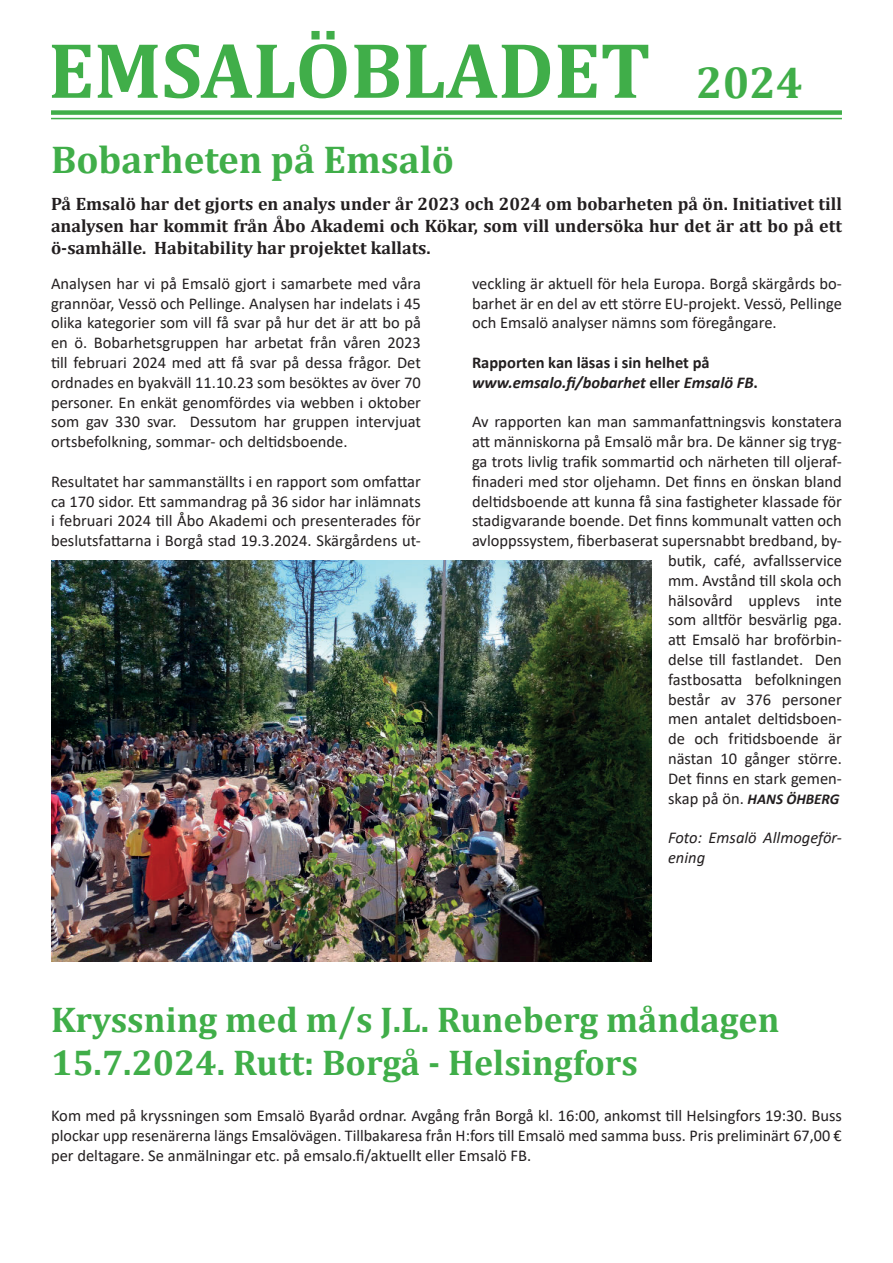
<style>
.page{position:relative;width:893px;height:1263px;background:#fff}
.page>*{position:absolute;margin:0;border:0;box-sizing:border-box;transform-origin:0 0}
.t1{font:700 79.5px "Cambria";color:#40ae49}
.t2{font:700 39px "Cambria";color:#40ae49}
.t3{font:700 36px/43.2px "Cambria";color:#40ae49}
.t4{font:700 18px/21.6px "Cambria";color:#231f20;text-align:justify}
.t5{font:16.5px/19.8px "Calibri";color:#231f20;text-align:justify}
.t6{font:700 16.5px/19.8px "Calibri";color:#231f20}
.t7{font:italic 16.5px/19.8px "Calibri";color:#231f20}
.t8{font:italic 700 15px "Calibri";color:#231f20}
.s1{font-size:45px}
.s2{font-style:italic}
.s3{font-weight:400;font-style:normal;font-size:16.5px}
</style>
<div class="page">
<div style="left:51px;top:110px;width:791px;height:5px;background:#40ae49"></div>
<hr style="left:51px;top:118px;width:791px;height:1px;background:#40ae49">
<img style="left:51px;top:561px;width:600px;height:401px">
<h1 class="t1" style="left:48px;top:27px;width:756px">EMSALÖBLADET <span class="s1">2024</span></h1>
<h2 class="t2" style="left:51px;top:138px;width:404px">Bobarheten på Emsalö</h2>
<p class="t4" style="left:51px;top:193px;width:792px">På Emsalö har det gjorts en analys under år 2023 och 2024 om bobarheten på ön. Initiativet till analysen har kommit från Åbo Akademi och Kökar, som vill undersöka hur det är att bo på ett ö-samhälle. Habitability har projektet kallats.</p>
<p class="t5" style="left:51px;top:274px;width:371px">Analysen har vi på Emsalö gjort i samarbete med våra grannöar, Vessö och Pellinge. Analysen har indelats i 45 olika kategorier som vill få svar på hur det är att bo på en ö. Bobarhetsgruppen har arbetat från våren 2023 till februari 2024 med att få svar på dessa frågor. Det ordnades en byakväll 11.10.23 som besöktes av över 70 personer. En enkät genomfördes via webben i oktober som gav 330 svar. Dessutom har gruppen intervjuat ortsbefolkning, sommar- och deltidsboende.</p>
<p class="t5" style="left:51px;top:471px;width:371px">Resultatet har sammanställts i en rapport som omfattar ca 170 sidor. Ett sammandrag på 36 sidor har inlämnats i februari 2024 till Åbo Akademi och presenterades för beslutsfattarna i Borgå stad 19.3.2024. Skärgårdens ut-</p>
<p class="t5" style="left:472px;top:274px;width:371px">veckling är aktuell för hela Europa. Borgå skärgårds bo&shy;barhet är en del av ett större EU-projekt. Vessö, Pellinge och Emsalö analyser nämns som föregångare.</p>
<p class="t6" style="left:472px;top:354px;width:288px">Rapporten kan läsas i sin helhet på <span class="s2">www.emsalo.fi/bobarhet</span> eller <span class="s2">Emsalö FB</span>.</p>
<p class="t5" style="left:472px;top:412px;width:371px;text-align:right">Av rapporten kan man sammanfattningsvis konstatera att människorna på Emsalö mår bra. De känner sig tryg&shy;ga trots livlig trafik sommartid och närheten till oljeraf&shy;finaderi med stor oljehamn. Det finns en önskan bland deltidsboende att kunna få sina fastigheter klassade för stadigvarande boende. Det finns kommunalt vatten och avloppssystem, fiberbaserat supersnabbt bredband, by&shy;butik, café, avfallsservice<br>mm. Avstånd till skola och<br>hälsovård upplevs inte<br>som alltför besvärlig pga.<br>att Emsalö har broförbin-<br>delse till fastlandet. Den<br>fastbosatta befolkningen<br>består av 376 personer<br>men antalet deltidsboen-<br>de och fritidsboende är<br>nästan 10 gånger större.<br>Det finns en stark gemen-</p>
<p class="t8" style="left:668px;top:790px;width:173px"><span class="s3">skap på ön.</span> HANS ÖHBERG</p>
<p class="t7" style="left:668px;top:829px;width:175px">Foto: Emsalö Allmogeför&shy;ening</p>
<h3 class="t3" style="left:51px;top:998px;width:730px">Kryssning med m/s J.L. Runeberg måndagen<br>15.7.2024. Rutt: Borgå - Helsingfors</h3>
<p class="t5" style="left:51px;top:1105px;width:792px">Kom med på kryssningen som Emsalö Byaråd ordnar. Avgång från Borgå kl. 16:00, ankomst till Helsingfors 19:30. Buss plockar upp resenärerna längs Emsalövägen. Tillbakaresa från H:fors till Emsalö med samma buss. Pris preliminärt 67,00 € per deltagare. Se anmälningar etc. på emsalo.fi/aktuellt eller Emsalö FB.</p>
</div>
